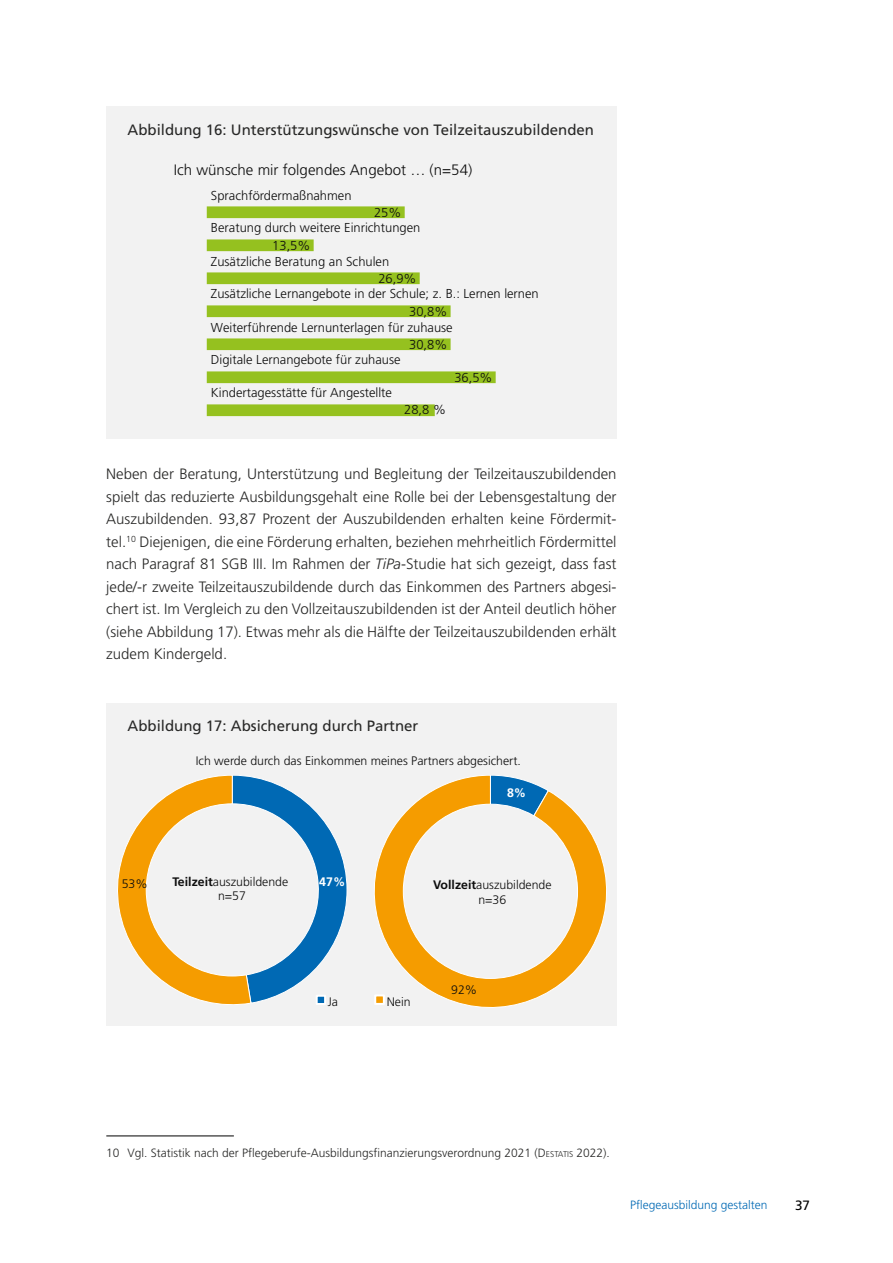
<style>
.page{position:relative;width:893px;height:1263px;background:#fff}
.page>*{position:absolute;margin:0;border:0;box-sizing:border-box;transform-origin:0 0}
.Basic{font:300 15px/22.5px "Frutiger LT Std";color:#282827;text-align:justify}
.t1{font:15px "Frutiger LT Std";color:#282827}
.t2{font:300 15px "Frutiger LT Std";color:#0d0d0d}
.t3{font:13.5px "Frutiger LT Std";color:#000}
.t4{font:300 12.9px "Frutiger LT Std";color:#0d0d0d}
.t5{font:300 12.3px/14.2px "Frutiger LT Std";color:#0d0d0d;text-align:center}
.t6{font:700 12.3px "Frutiger LT Std";color:#fff}
.Fussnote{font:300 12px "Frutiger LT Std";color:#282827}
.t7{font:300 12px "Frutiger LT Std";color:#0069b4}
.s1{font-style:italic}
.s2{font-weight:700}
.s3{font-style:inherit}
.s4{font-size:8.4px}
</style>
<div class="page">
<div style="left:106px;top:106px;width:511px;height:49px;background:#f2f2f2"></div>
<hr style="left:106px;top:1136px;width:128px;height:1px;background:#000">
<div style="left:106px;top:703px;width:511px;height:49px;background:#f2f2f2"></div>
<div style="left:106px;top:142px;width:511px;height:297px;background:#f2f2f2"></div>
<svg style="left:207px;top:206px;width:289px;height:210px"></svg>
<div style="left:106px;top:741px;width:511px;height:285px;background:#f2f2f2"></div>
<svg style="left:117px;top:775px;width:230px;height:230px"></svg>
<div style="left:317px;top:996px;width:8px;height:8px;background:#0069b4"></div>
<div style="left:316px;top:995px;width:10px;height:10px;border:2px solid #fff"></div>
<svg style="left:374px;top:775px;width:233px;height:232px"></svg>
<p class="t1" style="left:128px;top:121px;width:468px">Abbildung 16: Unterstützungswünsche von Teilzeitauszubildenden</p>
<p class="t2" style="left:174px;top:161px;width:300px">Ich wünsche mir folgendes Angebot … (n=54)</p>
<p class="t4" style="left:211px;top:188px;width:142px">Sprachfördermaßnahmen</p>
<p class="t4" style="left:211px;top:220px;width:211px">Beratung durch weitere Einrichtungen</p>
<p class="t4" style="left:211px;top:254px;width:180px">Zusätzliche Beratung an Schulen</p>
<p class="t4" style="left:211px;top:286px;width:329px">Zusätzliche Lernangebote in der Schule; z. B.: Lernen lernen</p>
<p class="t4" style="left:211px;top:320px;width:243px">Weiterführende Lernunterlagen für zuhause</p>
<p class="t4" style="left:211px;top:352px;width:191px">Digitale Lernangebote für zuhause</p>
<p class="t4" style="left:211px;top:385px;width:183px">Kindertagesstätte für Angestellte</p>
<p class="t4" style="left:374px;top:205px;width:29px">25%</p>
<p class="t4" style="left:272px;top:238px;width:40px">13,5%</p>
<p class="t4" style="left:378px;top:271px;width:40px">26,9%</p>
<p class="t4" style="left:409px;top:304px;width:40px">30,8%</p>
<p class="t4" style="left:409px;top:337px;width:40px">30,8%</p>
<p class="t4" style="left:454px;top:370px;width:40px">36,5%</p>
<p class="t4" style="left:404px;top:402px;width:43px">28,8 %</p>
<p class="Basic" style="left:106px;top:463px;width:512px">Neben der Beratung, Unterstützung und Begleitung der Teilzeitauszubildenden spielt das reduzierte Ausbildungsgehalt eine Rolle bei der Lebensgestaltung der Auszubildenden. 93,87 Prozent der Auszubildenden erhalten keine Fördermit&shy;tel.<sup>10</sup> Diejenigen, die eine Förderung erhalten, beziehen mehrheitlich Fördermittel nach Paragraf 81 SGB III. Im Rahmen der <span class="s1">TiPa</span>-Studie hat sich gezeigt, dass fast jede/-r zweite Teilzeitauszubildende durch das Einkommen des Partners abgesi&shy;chert ist. Im Vergleich zu den Vollzeitauszubildenden ist der Anteil deutlich höher (siehe Abbildung 17). Etwas mehr als die Hälfte der Teilzeitauszubildenden erhält zudem Kindergeld.</p>
<p class="t1" style="left:128px;top:717px;width:292px">Abbildung 17: Absicherung durch Partner</p>
<p class="t5" style="left:196px;top:754px;width:327px">Ich werde durch das Einkommen meines Partners abgesichert.</p>
<p class="t5" style="left:122px;top:876px;width:28px">53%</p>
<p class="t5" style="left:172px;top:875px;width:117px"><span class="s2">Teilzeit</span>auszubildende</p>
<p class="t6" style="left:319px;top:874px;width:28px">47%</p>
<p class="t5" style="left:218px;top:889px;width:29px">n=57</p>
<p class="t6" style="left:507px;top:786px;width:21px">8%</p>
<p class="t5" style="left:433px;top:878px;width:120px"><span class="s2">Vollzeit</span>auszubildende n=36</p>
<p class="t5" style="left:328px;top:995px;width:12px">Ja</p>
<p class="t5" style="left:387px;top:995px;width:25px">Nein</p>
<p class="t5" style="left:451px;top:982px;width:28px">92%</p>
<p class="Fussnote" style="left:106px;top:1146px;width:505px">10 Vgl. Statistik nach der Pflegeberufe-Ausbildungsfinanzierungsverordnung 2021 (<span class="s3">D</span><span class="s4">ESTATIS</span> 2022).</p>
<p class="t7" style="left:630px;top:1198px;width:139px">Pflegeausbildung gestalten</p>
<p class="t3" style="left:795px;top:1197px;width:17px">37</p>
</div>
